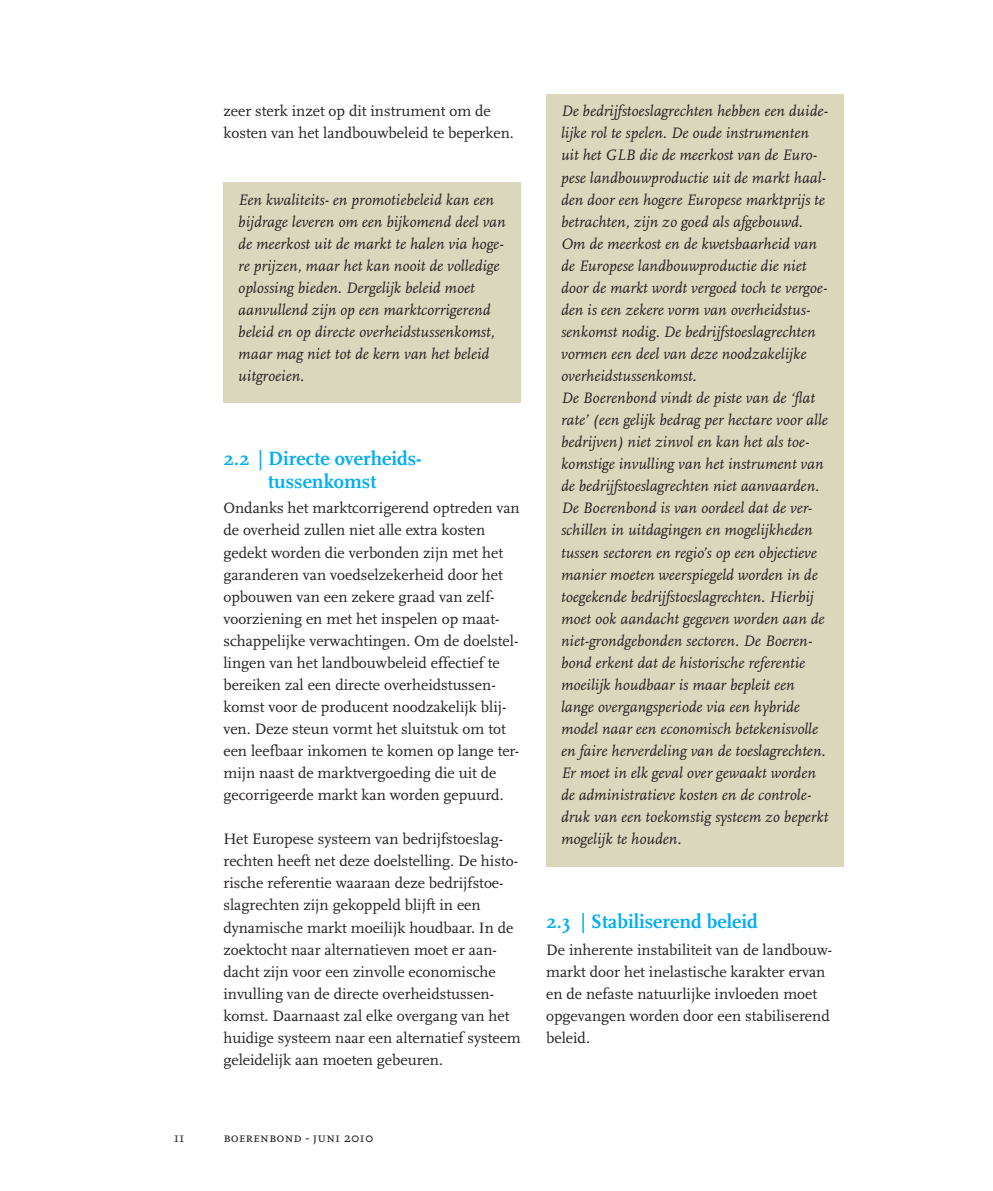
<style>
.page{position:relative;width:993px;height:1191px;background:#fff}
.page>*{position:absolute;margin:0;border:0;box-sizing:border-box;transform-origin:0 0}
.t1{font:700 20.12px/22.8px "Scala";color:#00aeef;text-align:center}
.t2{font:italic 15.75px/22.1px "Scala";letter-spacing:.005em;color:#231f20}
.t3{font:15.75px/22.1px "Scala";color:#231f20}
.t4{font:14px "Scala Caps";color:#231f20}
.t5{font:14px "Scala";color:#231f20}
</style>
<div class="page">
<div style="left:546px;top:94px;width:297px;height:772px;background:#dad7bd"></div>
<div style="left:223px;top:182px;width:298px;height:221px;background:#dad7bd"></div>
<p class="t3" style="left:223px;top:100px;width:292px">zeer sterk inzet op dit instrument om de kosten van het landbouwbeleid te beperken.</p>
<p class="t2" style="left:238px;top:189px;width:269px">Een kwaliteits- en promotiebeleid kan een bijdrage leveren om een bijkomend deel van de meerkost uit de markt te halen via hoge&shy;re prijzen, maar het kan nooit de volledige oplossing bieden. Dergelijk beleid moet aanvullend zijn op een marktcorrigerend beleid en op directe overheidstussenkomst, maar mag niet tot de kern van het beleid uitgroeien.</p>
<p class="t1" style="left:223px;top:447px;width:198px">2.2 | Directe overheids&shy;tussenkomst</p>
<p class="t3" style="left:223px;top:497px;width:298px">Ondanks het marktcorrigerend optreden van de overheid zullen niet alle extra kosten gedekt worden die verbonden zijn met het garanderen van voedselzekerheid door het opbouwen van een zekere graad van zelf&shy;voorziening en met het inspelen op maat&shy;schappelijke verwachtingen. Om de doelstel&shy;lingen van het landbouwbeleid effectief te bereiken zal een directe overheidstussen&shy;komst voor de producent noodzakelijk blij&shy;ven. Deze steun vormt het sluitstuk om tot een leefbaar inkomen te komen op lange ter&shy;mijn naast de marktvergoeding die uit de gecorrigeerde markt kan worden gepuurd.</p>
<p class="t3" style="left:223px;top:828px;width:299px">Het Europese systeem van bedrijfstoeslag&shy;rechten heeft net deze doelstelling. De histo&shy;rische referentie waaraan deze bedrijfstoe&shy;slagrechten zijn gekoppeld blijft in een dynamische markt moeilijk houdbaar. In de zoektocht naar alternatieven moet er aan&shy;dacht zijn voor een zinvolle economische invulling van de directe overheidstussen&shy;komst. Daarnaast zal elke overgang van het huidige systeem naar een alternatief systeem geleidelijk aan moeten gebeuren.</p>
<p class="t2" style="left:561px;top:101px;width:269px">De bedrijfstoeslagrechten hebben een duide&shy;lijke rol te spelen. De oude instrumenten uit het GLB die de meerkost van de Euro&shy;pese landbouwproductie uit de markt haal&shy;den door een hogere Europese marktprijs te betrachten, zijn zo goed als afgebouwd.<br>Om de meerkost en de kwetsbaarheid van de Europese landbouwproductie die niet door de markt wordt vergoed toch te vergoe&shy;den is een zekere vorm van overheidstus&shy;senkomst nodig. De bedrijfstoeslagrechten vormen een deel van deze noodzakelijke overheidstussenkomst.<br>De Boerenbond vindt de piste van de ‘flat rate’ (een gelijk bedrag per hectare voor alle bedrijven) niet zinvol en kan het als toe&shy;komstige invulling van het instrument van de bedrijfstoeslagrechten niet aanvaarden.<br>De Boerenbond is van oordeel dat de ver&shy;schillen in uitdagingen en mogelijkheden tussen sectoren en regio’s op een objectieve manier moeten weerspiegeld worden in de toegekende bedrijfstoeslagrechten. Hierbij moet ook aandacht gegeven worden aan de niet-grondgebonden sectoren. De Boeren&shy;bond erkent dat de historische referentie moeilijk houdbaar is maar bepleit een lange overgangsperiode via een hybride model naar een economisch betekenisvolle en faire herverdeling van de toeslagrechten.<br>Er moet in elk geval over gewaakt worden de administratieve kosten en de controle&shy;druk van een toekomstig systeem zo beperkt mogelijk te houden.</p>
<p class="t1" style="left:546px;top:910px;width:213px">2.3 | Stabiliserend beleid</p>
<p class="t3" style="left:546px;top:938px;width:287px">De inherente instabiliteit van de landbouw&shy;markt door het inelastische karakter ervan en de nefaste natuurlijke invloeden moet opgevangen worden door een stabiliserend beleid.</p>
<p class="t5" style="left:174px;top:1129px;width:12px">11</p>
<p class="t4" style="left:223px;top:1129px;width:151px">boerenbond - juni 2010</p>
</div>
